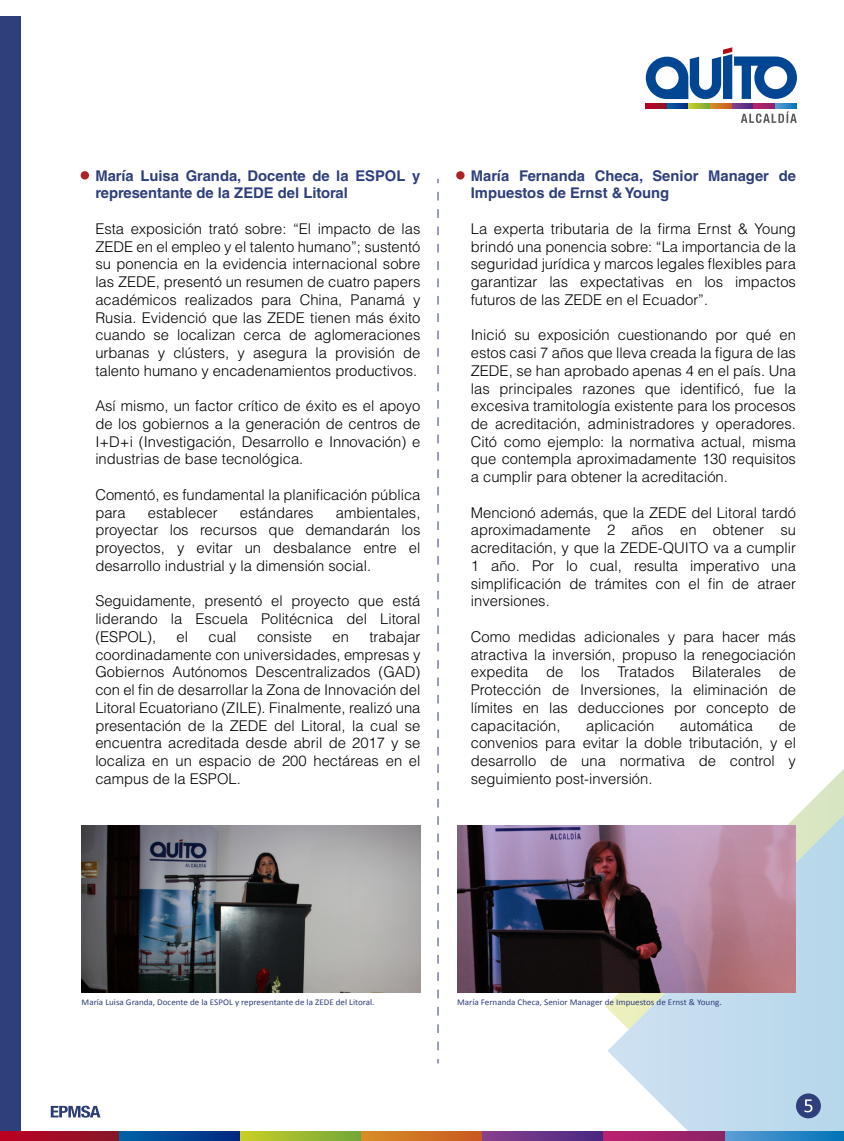
<style>
.page{position:relative;width:844px;height:1141px;background:#fff}
.page>*{position:absolute;margin:0;border:0;box-sizing:border-box;transform-origin:0 0}
.t1{font:300 14.7px/17.7px "Helvetica LT Std";color:#000;text-align:justify}
.t2{font:700 14.7px/17.7px "Helvetica LT Std";color:#2e3f7c}
.t3{font:8.75px "Calibri";color:#2e3f7c;scale:1.04 1}
</style>
<div class="page">
<div style="left:0;top:17px;width:21px;height:1124px;background:#2e3f7c"></div>
<svg style="left:605px;top:770px;width:238px;height:238px"></svg>
<svg style="left:607px;top:815px;width:236px;height:316px;background:#c9dfeb"></svg>
<div style="left:456px;top:171px;width:8px;height:9px;background:#ae2127;border-radius:50%"></div>
<div style="left:80px;top:171px;width:9px;height:9px;background:#ae2127;border-radius:50%"></div>
<svg style="left:437px;top:192px;width:1px;height:871px"></svg>
<svg style="left:51px;top:1106px;width:49px;height:12px"></svg>
<img style="left:82px;top:826px;width:338px;height:167px">
<img style="left:457px;top:826px;width:338px;height:167px">
<div style="left:795px;top:1093px;width:25px;height:25px;background:#2e3f7c;border-radius:50%"></div>
<svg style="left:804px;top:1099px;width:8px;height:13px"></svg>
<svg style="left:741px;top:111px;width:55px;height:12px"></svg>
<svg style="left:645px;top:104px;width:22px;height:5px"></svg>
<svg style="left:667px;top:104px;width:21px;height:5px"></svg>
<svg style="left:688px;top:104px;width:22px;height:5px"></svg>
<svg style="left:710px;top:104px;width:22px;height:5px"></svg>
<svg style="left:732px;top:104px;width:21px;height:5px"></svg>
<svg style="left:753px;top:104px;width:22px;height:5px"></svg>
<svg style="left:775px;top:104px;width:21px;height:5px"></svg>
<svg style="left:645px;top:47px;width:151px;height:52px"></svg>
<svg style="left:0;top:1131px;width:120px;height:10px"></svg>
<svg style="left:120px;top:1131px;width:121px;height:10px"></svg>
<svg style="left:241px;top:1131px;width:121px;height:10px"></svg>
<svg style="left:362px;top:1131px;width:121px;height:10px"></svg>
<svg style="left:483px;top:1131px;width:121px;height:10px"></svg>
<svg style="left:604px;top:1131px;width:121px;height:10px"></svg>
<svg style="left:725px;top:1131px;width:118px;height:10px"></svg>
<p class="t2" style="left:95px;top:166px;width:326px">María Luisa Granda, Docente de la ESPOL y representante de la ZEDE del Litoral</p>
<p class="t1" style="left:95px;top:220px;width:326px">Esta exposición trató sobre: “El impacto de las ZEDE en el empleo y el talento humano”; sustentó su ponencia en la evidencia internacional sobre las ZEDE, presentó un resumen de cuatro papers académicos realizados para China, Panamá y Rusia. Evidenció que las ZEDE tienen más éxito cuando se localizan cerca de aglomeraciones urbanas y clústers, y asegura la provisión de talento humano y encadenamientos productivos.</p>
<p class="t1" style="left:95px;top:397px;width:326px">Así mismo, un factor crítico de éxito es el apoyo de los gobiernos a la generación de centros de I+D+i (Investigación, Desarrollo e Innovación) e industrias de base tecnológica.</p>
<p class="t1" style="left:95px;top:486px;width:326px">Comentó, es fundamental la planificación pública para</p>
<p class="t1" style="left:95px;top:503px;width:326px;text-indent:240px">ambientales, proyectar los recursos que demandarán los proyectos, y evitar un desbalance entre el desarrollo industrial y la dimensión social.</p>
<p class="t1" style="left:95px;top:592px;width:326px">Seguidamente, presentó el proyecto que está liderando la Escuela Politécnica del Litoral (ESPOL),</p>
<p class="t1" style="left:148px;top:503px;width:71px">establecer</p>
<p class="t1" style="left:240px;top:503px;width:75px">estándares</p>
<p class="t1" style="left:95px;top:628px;width:326px;text-indent:274px">trabajar coordinadamente con universidades, empresas y Gobiernos Autónomos Descentralizados (GAD) con el fin de desarrollar la Zona de Innovación del Litoral Ecuatoriano (ZILE). Finalmente, realizó una presentación de la ZEDE del Litoral, la cual se encuentra acreditada desde abril de 2017 y se localiza en un espacio de 200 hectáreas en el campus de la ESPOL.</p>
<p class="t1" style="left:177px;top:628px;width:13px">el</p>
<p class="t1" style="left:208px;top:628px;width:29px">cual</p>
<p class="t1" style="left:257px;top:628px;width:57px">consiste</p>
<p class="t1" style="left:332px;top:628px;width:18px">en</p>
<p class="t2" style="left:471px;top:166px;width:326px">María Fernanda Checa, Senior Manager de<br>Impuestos de Ernst &amp; Young</p>
<p class="t1" style="left:471px;top:220px;width:326px">La experta tributaria de la firma Ernst &amp; Young brindó una ponencia sobre: “La importancia de la seguridad jurídica y marcos legales flexibles para garantizar las expectativas en los impactos futuros de las ZEDE en el Ecuador”.</p>
<p class="t1" style="left:471px;top:326px;width:326px">Inició su exposición cuestionando por qué en estos casi 7 años que lleva creada la figura de las ZEDE, se han aprobado apenas 4 en el país. Una las principales razones que identificó, fue la excesiva tramitología existente para los procesos de acreditación, administradores y operadores.<br>Citó como ejemplo: la normativa actual, misma que contempla aproximadamente 130 requisitos a cumplir para obtener la acreditación.</p>
<p class="t1" style="left:471px;top:503px;width:326px">Mencionó además, que la ZEDE del Litoral tardó aproximadamente 2 años en obtener su acreditación, y que la ZEDE-QUITO va a cumplir 1 año. Por lo cual, resulta imperativo una simplificación de trámites con el fin de atraer inversiones.</p>
<p class="t1" style="left:471px;top:628px;width:326px">Como medidas adicionales y para hacer más atractiva la inversión, propuso la renegociación expedita de los Tratados Bilaterales de Protección de Inversiones, la eliminación de límites en las deducciones por concepto de capacitación,</p>
<p class="t1" style="left:471px;top:716px;width:326px;text-indent:308px">de convenios para evitar la doble tributación, y el desarrollo de una normativa de control y seguimiento post-inversión.</p>
<p class="t1" style="left:586px;top:716px;width:70px">aplicación</p>
<p class="t1" style="left:679px;top:716px;width:75px">automática</p>
<p class="t3" style="left:82px;top:997px;width:283px">María Luisa Granda, Docente de la ESPOL y representante de la ZEDE del Litoral.</p>
<p class="t3" style="left:457px;top:997px;width:256px">María Fernanda Checa, Senior Manager de Impuestos de Ernst &amp; Young.</p>
</div>
